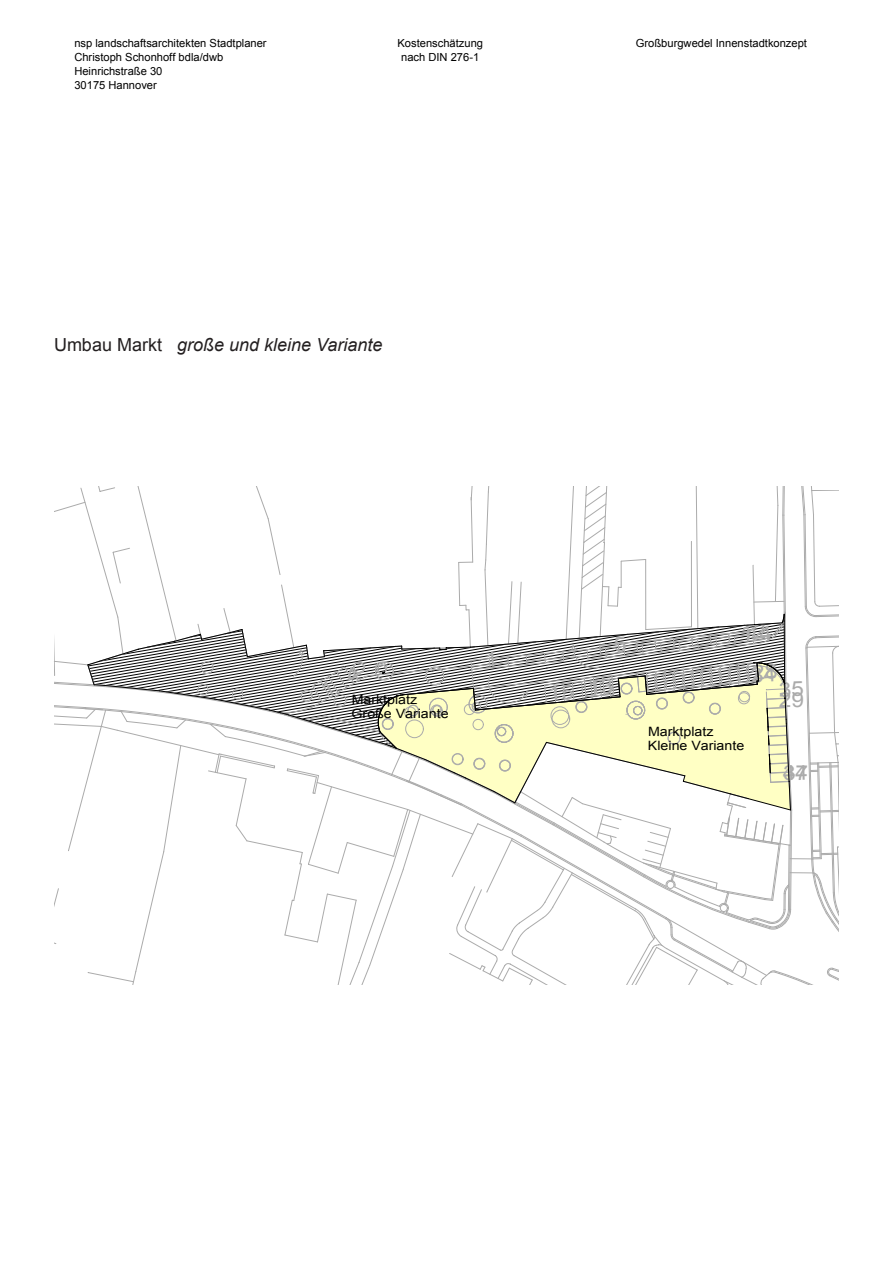
<style>
.page{position:relative;width:893px;height:1263px;background:#fff}
.page>*{position:absolute;margin:0;border:0;box-sizing:border-box;transform-origin:0 0}
.t1{font:20.7px "Arial";color:#ababab;scale:1.1 1}
.t2{font:italic 18px "Arial";color:#231f20}
.t3{font:700 13.35px "Arial";color:#000}
.t4{font:12.9px/14px "Arial";letter-spacing:-.005em;color:#000;scale:1.1 1}
.t5{font:11.1px/13.8px "Arial";color:#000}
.t6{font:700 11.1px "Arial";color:#000}
.s1{font-style:normal}
</style>
<div class="page">
<svg style="left:54px;top:487px;width:785px;height:497px"></svg>
<p class="t5" style="left:74px;top:37px;width:194px">nsp landschaftsarchitekten Stadtplaner<br>Christoph Schonhoff bdla/dwb<br>Heinrichstraße 30<br>30175 Hannover</p>
<p class="t5" style="left:397px;top:37px;width:87px;text-align:center">Kostenschätzung nach DIN 276-1</p>
<p class="t5" style="left:636px;top:37px;width:173px">Großburgwedel Innenstadtkonzept</p>
<h2 class="t2" style="left:54px;top:333px;width:330px"><span class="s1">Umbau Markt</span> große und kleine Variante</h2>
<p class="t3" style="left:231px;top:335px;width:120px">Befestigte Flächen</p>
<p class="t4" style="left:352px;top:693px;width:90px">Marktplatz<br>Große Variante</p>
<p class="t4" style="left:648px;top:724px;width:89px">Marktplatz<br>Kleine Variante</p>
<p class="t6" style="left:650px;top:732px;width:66px">693.500,00 €</p>
<h1 class="t1" style="left:779px;top:686px;width:25px">29</h1>
<h1 class="t1" style="left:783px;top:759px;width:25px">37</h1>
</div>
